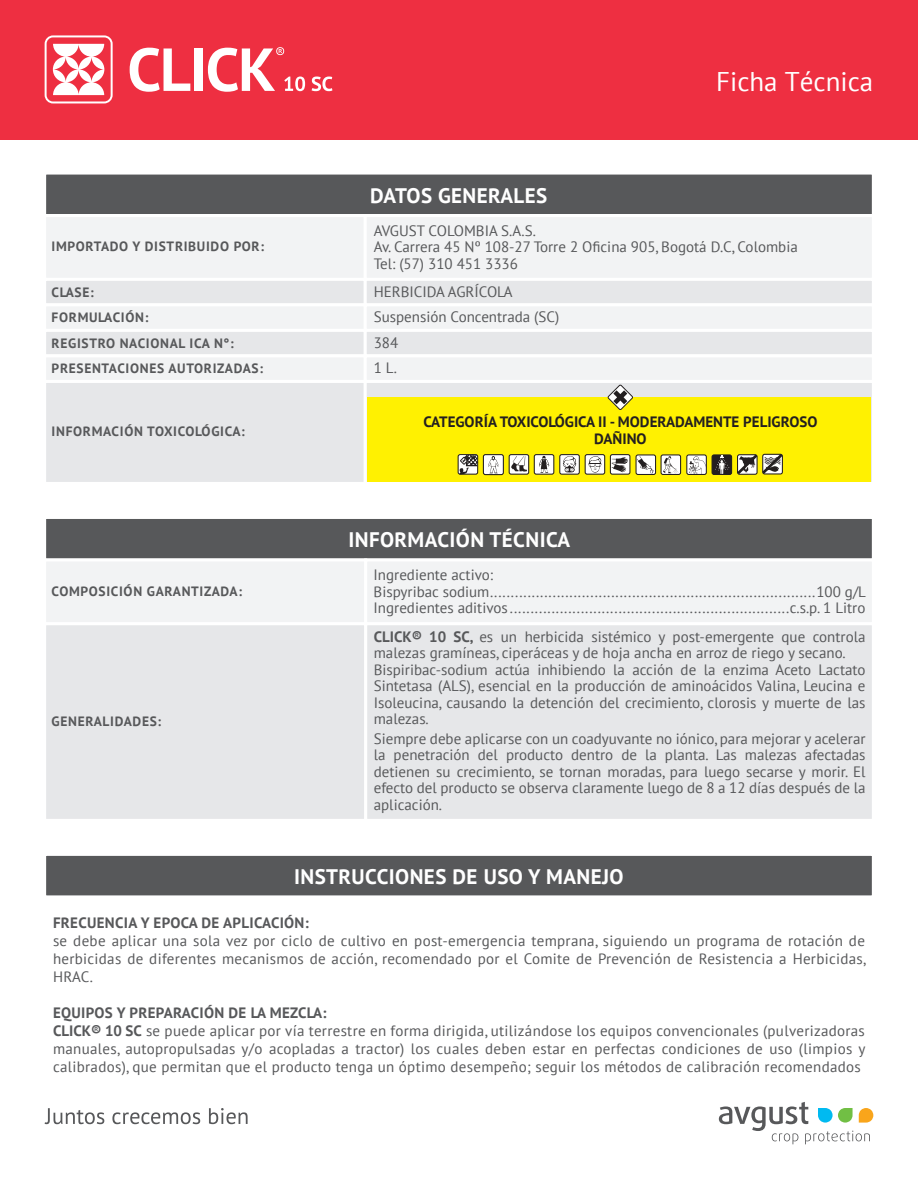
<style>
.page{position:relative;width:918px;height:1188px;background:#fff}
.page>*{position:absolute;margin:0;border:0;box-sizing:border-box;transform-origin:0 0}
.t1{font:27px "PT Sans";color:#fff}
.t2{font:700 21px "PT Sans";letter-spacing:.02em;color:#fff}
.t3{font:15px/16.5px "PT Sans";color:#57585a}
.t4{font:15px/18px "PT Sans";letter-spacing:.02em;color:#57585a}
.t5{font:700 15px/16.5px "PT Sans";color:#231f20;text-align:center}
.t6{font:700 15px "PT Sans";letter-spacing:.02em;color:#57585a}
.t7{font:700 13.5px "PT Sans";letter-spacing:.05em;color:#57585a}
.s1{font-weight:700}
</style>
<div class="page">
<div style="left:46px;top:174px;width:826px;height:40px;background:#57585a"></div>
<div style="left:0;top:0;width:918px;height:139px;background:#ee2f41"></div>
<svg style="left:719px;top:1102px;width:154px;height:42px"></svg>
<svg style="left:45px;top:1108px;width:59px;height:16px"></svg>
<svg style="left:112px;top:1112px;width:88px;height:12px"></svg>
<svg style="left:209px;top:1108px;width:39px;height:16px"></svg>
<div style="left:43px;top:214px;width:324px;height:67px;background:#f2f3f4;border:3px solid #fff"></div>
<div style="left:364px;top:214px;width:511px;height:67px;background:#f2f3f4;border:3px solid #fff"></div>
<div style="left:43px;top:278px;width:324px;height:28px;background:#e6e7e9;border:3px solid #fff"></div>
<div style="left:364px;top:278px;width:511px;height:28px;background:#e6e7e9;border:3px solid #fff"></div>
<div style="left:43px;top:303px;width:324px;height:29px;background:#f2f3f4;border:3px solid #fff"></div>
<div style="left:364px;top:303px;width:511px;height:29px;background:#f2f3f4;border:3px solid #fff"></div>
<div style="left:43px;top:329px;width:324px;height:28px;background:#e6e7e9;border:3px solid #fff"></div>
<div style="left:364px;top:329px;width:511px;height:28px;background:#e6e7e9;border:3px solid #fff"></div>
<div style="left:43px;top:380px;width:324px;height:105px;background:#e6e7e9;border:3px solid #fff"></div>
<div style="left:364px;top:380px;width:511px;height:105px;background:#e6e7e9;border:3px solid #fff"></div>
<div style="left:367px;top:397px;width:504px;height:85px;background:#fff101"></div>
<div style="left:46px;top:519px;width:826px;height:39px;background:#57585a"></div>
<div style="left:43px;top:558px;width:324px;height:67px;background:#f2f3f4;border:3px solid #fff"></div>
<div style="left:364px;top:558px;width:511px;height:67px;background:#f2f3f4;border:3px solid #fff"></div>
<div style="left:43px;top:622px;width:324px;height:200px;background:#e6e7e9;border:3px solid #fff"></div>
<div style="left:364px;top:622px;width:511px;height:200px;background:#e6e7e9;border:3px solid #fff"></div>
<div style="left:46px;top:855px;width:826px;height:41px;background:#57585a"></div>
<div style="left:43px;top:354px;width:324px;height:29px;background:#f2f3f4;border:3px solid #fff"></div>
<div style="left:364px;top:354px;width:511px;height:29px;background:#f2f3f4;border:3px solid #fff"></div>
<svg style="left:130px;top:48px;width:60px;height:44px"></svg>
<div style="left:194px;top:48px;width:8px;height:43px;background:#fff"></div>
<svg style="left:312px;top:77px;width:20px;height:14px"></svg>
<svg style="left:208px;top:47px;width:97px;height:45px"></svg>
<svg style="left:45px;top:35px;width:68px;height:68px"></svg>
<div style="left:560px;top:455px;width:19px;height:19px;background:#fff;border-radius:2px"></div>
<div style="left:559px;top:454px;width:21px;height:21px;border:1px solid #231f20;border-radius:2px"></div>
<svg style="left:563px;top:456px;width:13px;height:17px"></svg>
<div style="left:534px;top:455px;width:20px;height:19px;background:#fff;border-radius:2px"></div>
<div style="left:534px;top:454px;width:20px;height:21px;border:1px solid #231f20;border-radius:2px"></div>
<svg style="left:539px;top:456px;width:10px;height:17px"></svg>
<div style="left:483px;top:455px;width:20px;height:20px;background:#fff;border-radius:2px"></div>
<div style="left:483px;top:454px;width:21px;height:21px;border:1px solid #231f20;border-radius:2px"></div>
<svg style="left:488px;top:456px;width:11px;height:17px"></svg>
<div style="left:509px;top:455px;width:20px;height:19px;background:#fff;border-radius:2px"></div>
<div style="left:509px;top:454px;width:20px;height:21px;border:1px solid #231f20;border-radius:2px"></div>
<svg style="left:511px;top:456px;width:16px;height:16px"></svg>
<div style="left:585px;top:455px;width:20px;height:19px;background:#fff;border-radius:2px"></div>
<div style="left:585px;top:454px;width:20px;height:21px;border:1px solid #231f20;border-radius:2px"></div>
<svg style="left:588px;top:456px;width:14px;height:17px"></svg>
<div style="left:610px;top:455px;width:20px;height:19px;background:#fff;border-radius:2px"></div>
<div style="left:610px;top:454px;width:20px;height:21px;border:1px solid #231f20;border-radius:2px"></div>
<svg style="left:612px;top:457px;width:16px;height:15px"></svg>
<div style="left:636px;top:454px;width:20px;height:21px;border:1px solid #231f20;border-radius:2px"></div>
<svg style="left:637px;top:456px;width:17px;height:17px"></svg>
<div style="left:458px;top:454px;width:20px;height:21px;border:1px solid #231f20;border-radius:2px"></div>
<svg style="left:459px;top:454px;width:20px;height:20px"></svg>
<div style="left:661px;top:454px;width:20px;height:21px;border:1px solid #231f20;border-radius:2px"></div>
<svg style="left:663px;top:456px;width:16px;height:18px"></svg>
<div style="left:687px;top:455px;width:19px;height:19px;background:#fff;border-radius:2px"></div>
<div style="left:686px;top:454px;width:21px;height:21px;border:1px solid #231f20;border-radius:2px"></div>
<svg style="left:689px;top:456px;width:17px;height:19px"></svg>
<div style="left:712px;top:455px;width:20px;height:19px;background:#231f20;border-radius:2px"></div>
<div style="left:712px;top:454px;width:20px;height:21px;border:1px solid #231f20;border-radius:2px"></div>
<svg style="left:715px;top:455px;width:15px;height:19px"></svg>
<svg style="left:737px;top:454px;width:46px;height:21px"></svg>
<svg style="left:608px;top:385px;width:25px;height:25px"></svg>
<h2 class="t2" style="left:370px;top:181px;width:179px">DATOS GENERALES</h2>
<h1 class="t1" style="left:716px;top:64px;width:159px">Ficha Técnica</h1>
<p class="t3" style="left:374px;top:222px;width:426px">AVGUST COLOMBIA S.A.S.<br>Av. Carrera 45 Nº 108-27 Torre 2 Oficina 905, Bogotá D.C, Colombia<br>Tel: (57) 310 451 3336</p>
<p class="t7" style="left:52px;top:238px;width:214px">IMPORTADO Y DISTRIBUIDO POR:</p>
<p class="t7" style="left:52px;top:283px;width:44px">CLASE:</p>
<p class="t3" style="left:374px;top:283px;width:140px">HERBICIDA AGRÍCOLA</p>
<p class="t7" style="left:52px;top:309px;width:98px">FORMULACIÓN:</p>
<p class="t3" style="left:374px;top:309px;width:187px">Suspensión Concentrada (SC)</p>
<p class="t7" style="left:52px;top:334px;width:184px">REGISTRO NACIONAL ICA N°:</p>
<p class="t3" style="left:374px;top:334px;width:26px">384</p>
<p class="t7" style="left:52px;top:360px;width:213px">PRESENTACIONES AUTORIZADAS:</p>
<p class="t3" style="left:374px;top:360px;width:25px">1 L.</p>
<p class="t7" style="left:52px;top:423px;width:195px">INFORMACIÓN TOXICOLÓGICA:</p>
<p class="t5" style="left:424px;top:414px;width:395px">CATEGORÍA TOXICOLÓGICA II - MODERADAMENTE PELIGROSO<br>DAÑINO</p>
<p class="t7" style="left:52px;top:582px;width:192px">COMPOSICIÓN GARANTIZADA:</p>
<p class="t7" style="left:52px;top:712px;width:111px">GENERALIDADES:</p>
<h2 class="t2" style="left:348px;top:526px;width:223px">INFORMACIÓN TÉCNICA</h2>
<p class="t3" style="left:374px;top:567px;width:494px">Ingrediente activo:<br>Bispyribac sodium..............................................................................100 g/L<br>Ingredientes aditivos...................................................................c.s.p. 1 Litro</p>
<p class="t3" style="left:374px;top:628px;width:493px"><span class="s1">CLICK® 10 SC,</span> es un herbicida sistémico y post-emergente que controla malezas gramíneas, ciperáceas y de hoja ancha en arroz de riego y secano.<br>Bispiribac-sodium actúa inhibiendo la acción de la enzima Aceto Lactato Sintetasa (ALS), esencial en la producción de aminoácidos Valina, Leucina e Isoleucina, causando la detención del crecimiento, clorosis y muerte de las malezas.</p>
<p class="t3" style="left:374px;top:730px;width:493px;text-align:justify">Siempre debe aplicarse con un coadyuvante no iónico, para mejorar y acelerar la penetración del producto dentro de la planta. Las malezas afectadas detienen su crecimiento, se tornan moradas, para luego secarse y morir. El efecto del producto se observa claramente luego de 8 a 12 días después de la aplicación.</p>
<h2 class="t2" style="left:294px;top:863px;width:331px">INSTRUCCIONES DE USO Y MANEJO</h2>
<p class="t6" style="left:53px;top:913px;width:257px">FRECUENCIA Y EPOCA DE APLICACIÓN:</p>
<p class="t3" style="left:53px;top:931px;width:815px;line-height:18px;text-align:justify">se debe aplicar una sola vez por ciclo de cultivo en post-emergencia temprana, siguiendo un programa de rotación de herbicidas de diferentes mecanismos de acción, recomendado por el Comite de Prevención de Resistencia a Herbicidas, HRAC.</p>
<p class="t4" style="left:53px;top:1003px;width:814px"><span class="s1">EQUIPOS Y PREPARACIÓN DE LA MEZCLA:<br>CLICK® 10 SC</span> se puede aplicar por vía terrestre en forma dirigida, utilizándose los equipos convencionales (pulverizadoras manuales, autopropulsadas y/o acopladas a tractor) los cuales deben estar en perfectas condiciones de uso (limpios y calibrados), que permitan que el producto tenga un óptimo desempeño; seguir los métodos de calibración recomendados</p>
</div>
